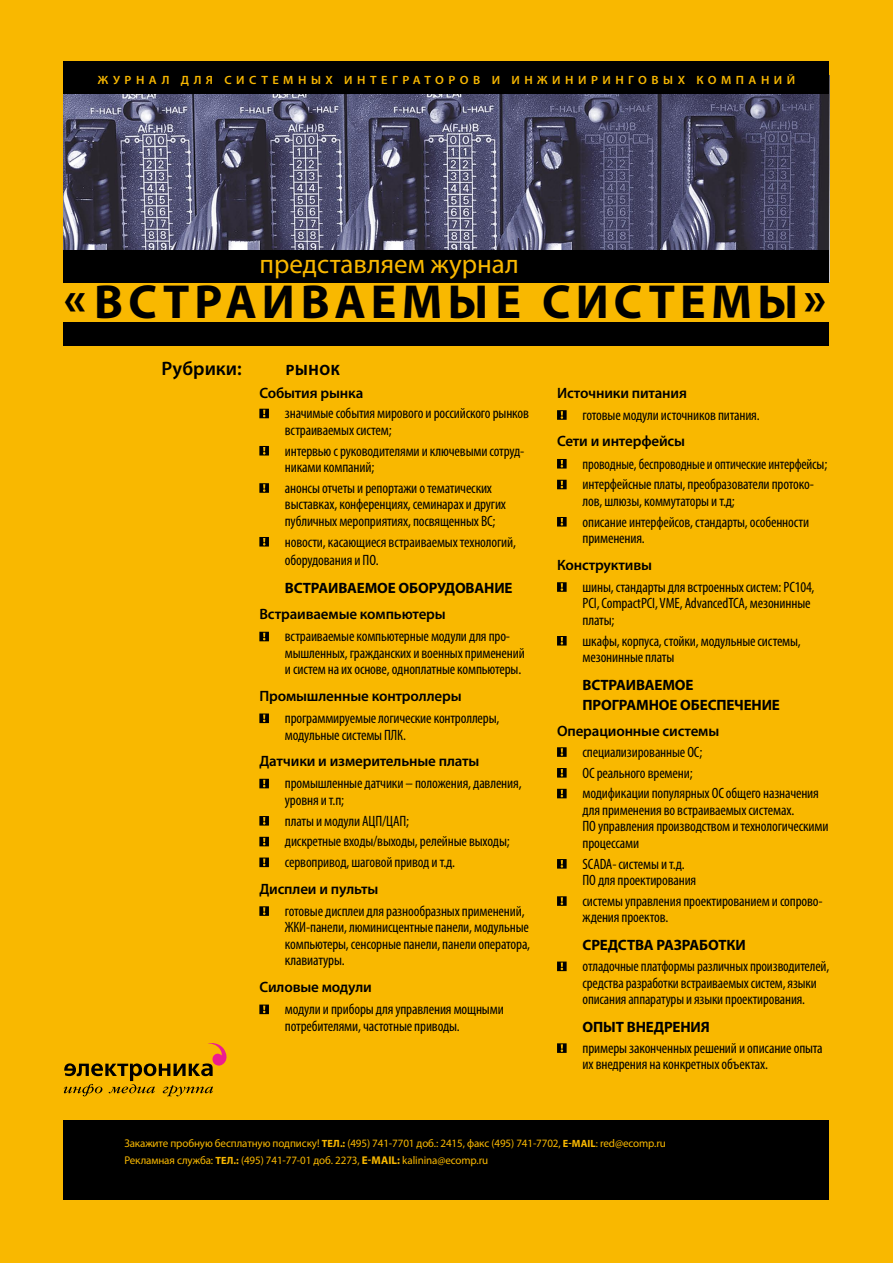
<style>
.page{position:relative;width:893px;height:1263px;background:#f9b800}
.page>*{position:absolute;margin:0;border:0;box-sizing:border-box;transform-origin:0 0}
.t1{font:700 48px "Myriad Pro";letter-spacing:.11em;color:#000}
.t2{font:27px "Myriad Pro";color:#f9b800}
.t3{font:600 19.5px "Myriad Pro";color:#000}
.t4{font:condensed 15px/16.5px "Myriad Pro";letter-spacing:-.01em;color:#000}
.t5{font:600 15px "Myriad Pro";letter-spacing:-.01em;color:#000}
.t6{font:700 15px "Myriad Pro";letter-spacing:-.01em;color:#000}
.t7{font:condensed 15px/20.7px "Myriad Pro";letter-spacing:-.01em;color:#000;scale:.96 1}
.t8{font:600 12px "Myriad Pro";letter-spacing:.36em;color:#f9b800;scale:1.04 1}
.t9{font:11.25px/16.5px "Myriad Pro";letter-spacing:-.01em;color:#f9b800}
.s1{font-weight:700;font-size:10.5px}
.s2{font-size:10.5px}
.s3{font-weight:700}
</style>
<div class="page">
<img style="left:64px;top:94px;width:765px;height:156px">
<div style="left:64px;top:1120px;width:765px;height:79px;background:#000"></div>
<div style="left:64px;top:250px;width:765px;height:32px;background:#000"></div>
<div style="left:64px;top:322px;width:765px;height:24px;background:#000"></div>
<svg style="left:64px;top:1043px;width:163px;height:53px"></svg>
<div style="left:64px;top:61px;width:765px;height:33px;background:#000"></div>
<svg style="left:259px;top:409px;width:10px;height:9px"></svg>
<svg style="left:259px;top:446px;width:10px;height:9px"></svg>
<svg style="left:259px;top:483px;width:10px;height:10px"></svg>
<svg style="left:259px;top:537px;width:10px;height:9px"></svg>
<svg style="left:259px;top:632px;width:10px;height:9px"></svg>
<svg style="left:259px;top:713px;width:10px;height:10px"></svg>
<svg style="left:259px;top:779px;width:10px;height:9px"></svg>
<svg style="left:259px;top:816px;width:10px;height:10px"></svg>
<svg style="left:259px;top:837px;width:10px;height:9px"></svg>
<svg style="left:259px;top:857px;width:10px;height:10px"></svg>
<svg style="left:259px;top:906px;width:10px;height:10px"></svg>
<svg style="left:259px;top:1004px;width:10px;height:10px"></svg>
<svg style="left:557px;top:410px;width:10px;height:10px"></svg>
<svg style="left:557px;top:459px;width:10px;height:9px"></svg>
<svg style="left:557px;top:480px;width:10px;height:9px"></svg>
<svg style="left:557px;top:517px;width:10px;height:9px"></svg>
<svg style="left:557px;top:582px;width:10px;height:10px"></svg>
<svg style="left:557px;top:636px;width:10px;height:9px"></svg>
<svg style="left:557px;top:747px;width:10px;height:10px"></svg>
<svg style="left:557px;top:768px;width:10px;height:10px"></svg>
<svg style="left:557px;top:789px;width:10px;height:9px"></svg>
<svg style="left:557px;top:859px;width:10px;height:10px"></svg>
<svg style="left:557px;top:896px;width:10px;height:10px"></svg>
<svg style="left:557px;top:961px;width:10px;height:10px"></svg>
<svg style="left:557px;top:1043px;width:10px;height:10px"></svg>
<p class="t8" style="left:98px;top:72px;width:672px">журнал для системных интеграторов и инжиниринговых компаний</p>
<h2 class="t2" style="left:259px;top:247px;width:261px">представляем журнал</h2>
<h1 class="t1" style="left:64px;top:270px;width:764px">«ВСТРАИВАЕМЫЕ СИСТЕМЫ»</h1>
<h3 class="t3" style="left:162px;top:356px;width:82px">Рубрики:</h3>
<p class="t6" style="left:286px;top:360px;width:56px">РЫ НОК</p>
<p class="t5" style="left:259px;top:383px;width:106px">События рынка</p>
<p class="t4" style="left:285px;top:405px;width:246px">значимые события мирового и российского рынков встраиваемых систем;</p>
<p class="t4" style="left:285px;top:442px;width:241px">интервью с руководителями и ключевыми сотруд&shy;никами компаний;</p>
<p class="t4" style="left:285px;top:479px;width:223px">анонсы отчеты и репортажи о тематических выставках, конференциях, семинарах и других публичных мероприятиях, посвященных ВС;</p>
<p class="t4" style="left:285px;top:532px;width:233px;line-height:18px">новости, касающиеся встраиваемых технологий, оборудования и ПО.</p>
<p class="t6" style="left:285px;top:578px;width:11px">ВСТРАИВАЕМ</p>
<p class="t6" style="left:377px;top:578px;width:127px">ОЕ ОБОРУДОВАНИЕ</p>
<p class="t5" style="left:259px;top:604px;width:188px">Встраиваемые компьютеры</p>
<p class="t4" style="left:285px;top:628px;width:241px">встраиваемые компьютерные модули для про&shy;мышленных, гражданских и военных применений и систем на их основе, одноплатные компьютеры.</p>
<p class="t5" style="left:259px;top:686px;width:204px">Промышленные контроллеры</p>
<p class="t4" style="left:285px;top:710px;width:216px">программируемые логические контроллеры, модульные системы ПЛК.</p>
<p class="t5" style="left:259px;top:751px;width:222px">Датчики и измерительные платы</p>
<p class="t4" style="left:285px;top:775px;width:238px">промышленные датчики – положения, давления, уровня и т.п;</p>
<p class="t4" style="left:285px;top:810px;width:226px;line-height:20.7px">платы и модули АЦП/ЦАП;<br>дискретные входы/выходы, релейные выходы; сервопривод, шаговой привод и т.д.</p>
<p class="t5" style="left:259px;top:879px;width:120px">Дисплеи и пульты</p>
<p class="t4" style="left:285px;top:902px;width:247px">готовые дисплеи для разнообразных применений, ЖКИ-панели, люминисцентные панели, модульные компьютеры, сенсорные панели, панели оператора, клавиатуры.</p>
<p class="t5" style="left:259px;top:977px;width:114px">Силовые модули</p>
<p class="t4" style="left:285px;top:1001px;width:220px">модули и приборы для управления мощными потребителями, частотные приводы.</p>
<p class="t5" style="left:557px;top:383px;width:132px">Источники питания</p>
<p class="t4" style="left:583px;top:406px;width:179px">готовые модули источников питания.</p>
<p class="t5" style="left:557px;top:432px;width:129px">Сети и интерфейсы</p>
<p class="t7" style="left:583px;top:453px;width:256px">проводные, беспроводные и оптические интерфейсы; интерфейсные платы, преобразователи протоко-</p>
<p class="t4" style="left:583px;top:490px;width:228px;line-height:20.7px">лов, шлюзы, коммутаторы и т.д;<br>описание интерфейсов, стандарты, особенности</p>
<p class="t4" style="left:583px;top:530px;width:64px">применения.</p>
<p class="t5" style="left:557px;top:555px;width:97px">Конструктивы</p>
<p class="t4" style="left:583px;top:578px;width:233px">шины, стандарты для встроенных систем: PC104,<br>PCI, CompactPCI, VME, AdvancedTCA, мезонинные платы;</p>
<p class="t4" style="left:583px;top:632px;width:220px">шкафы, корпуса, стойки, модульные системы, мезонинные платы</p>
<p class="t6" style="left:583px;top:675px;width:11px">ВСТРАИВАЕМ</p>
<p class="t6" style="left:675px;top:675px;width:19px">ОЕ</p>
<p class="t6" style="left:583px;top:695px;width:47px">ПРОГРАМ</p>
<p class="t6" style="left:649px;top:695px;width:123px">НОЕ ОБЕСПЕЧЕНИЕ</p>
<p class="t5" style="left:557px;top:721px;width:164px">Операционные системы</p>
<p class="t4" style="left:583px;top:741px;width:238px;line-height:20.7px">cпециализированные ОС;<br>ОС реального времени;<br>модификации популярных ОС общего назначения</p>
<p class="t4" style="left:583px;top:801px;width:247px">для применения во встраиваемых системах.<br>ПО управления производством и технологическими процессами</p>
<p class="t4" style="left:583px;top:855px;width:115px">SCADA- системы и т.д.<br>ПО для проектирования</p>
<p class="t4" style="left:583px;top:892px;width:242px">системы управления проектированием и сопрово&shy;ждения проектов.</p>
<p class="t6" style="left:583px;top:935px;width:46px">СРЕДСТВА</p>
<p class="t6" style="left:656px;top:935px;width:89px">РАЗРАБОТКИ</p>
<p class="t4" style="left:583px;top:958px;width:248px">отладочные платформы различных производителей, средства разработки встраиваемых систем, языки описания аппаратуры и языки проектирования.</p>
<p class="t6" style="left:583px;top:1017px;width:129px">ОПЫТ ВНЕДРЕНИЯ</p>
<p class="t4" style="left:583px;top:1039px;width:242px">примеры законченных решений и описание опыта их внедрения на конкретных объектах.</p>
<p class="t9" style="left:124px;top:1135px;width:543px">Закажите пробную бесплатную подписку! <span class="s1">ТЕЛ.:</span> (495) 741-7701 доб.: 2415, факс (495) 741-7702, <span class="s1">E-MAIL</span><span class="s2">:</span> red@ecomp.ru<br>Рекламная служба: <span class="s1">ТЕЛ.:</span> (495) 741-77-01 доб. 2273, <span class="s3">E-MAIL:</span> kalinina@ecomp.ru</p>
</div>
